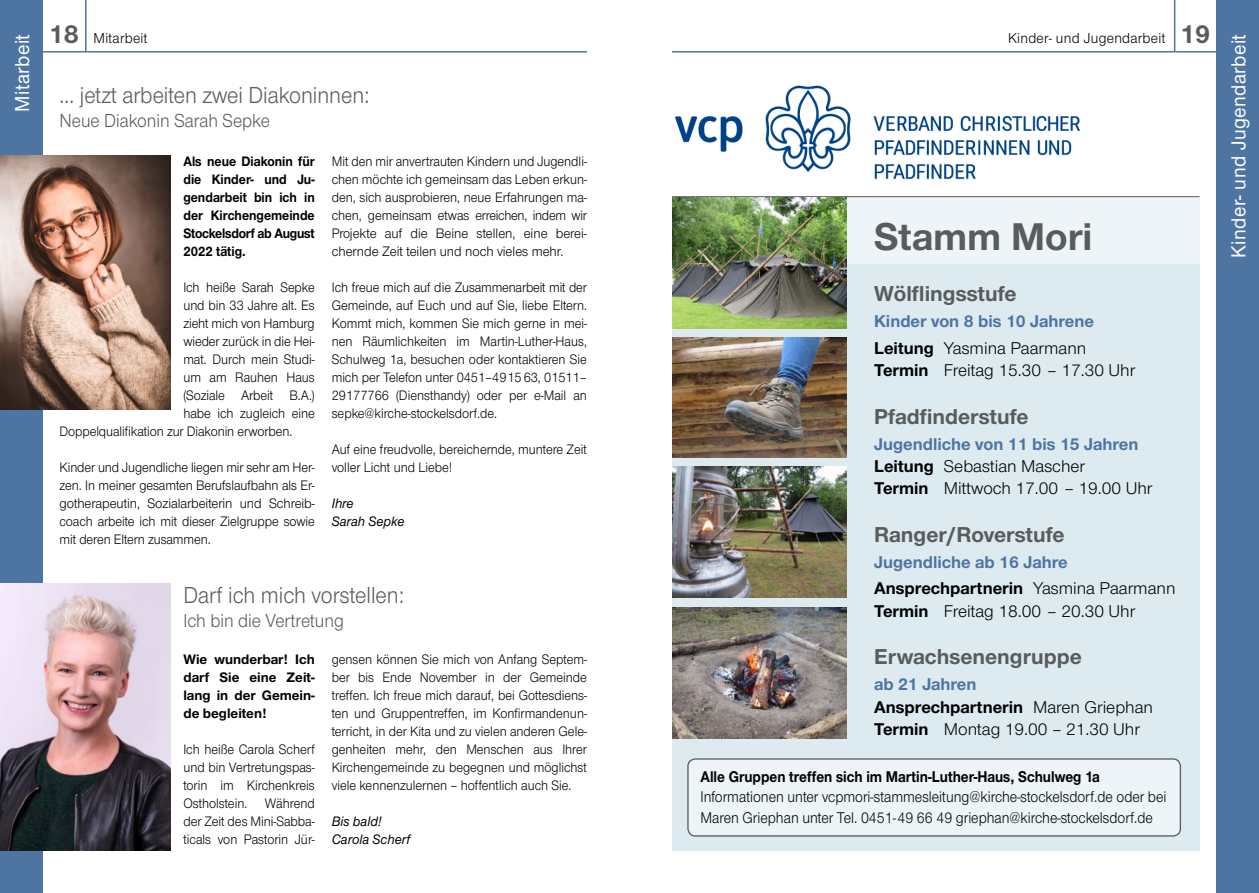
<style>
.page{position:relative;width:1259px;height:893px;background:#fff}
.page>*{position:absolute;margin:0;border:0;box-sizing:border-box;transform-origin:0 0}
.t1{font:700 40.05px "Nordelbica";color:#5a5c5b}
.t2{font:24px "Nordelbica";color:#5a5c5b;scale:.92 1}
.t3{font:700 22.35px "Nordelbica";color:#5a5c5b}
.t4{font:500 21px "Nordelbica";letter-spacing:.02em;color:#fff;scale:.95 1}
.t5{font:19.5px "Nordelbica";color:#5a5c5b;scale:.92 1}
.t6{font:17.7px/22.4px "Nordelbica";color:#000}
.t7{font:700 17.7px/26.1px "Nordelbica";color:#4e75a2}
.t8{font:16.05px/20.4px "Nordelbica";color:#000;scale:.9 1}
.t9{font:700 16.05px "Nordelbica";color:#000;scale:.9 1}
.t10{font:15px "Nordelbica";letter-spacing:.02em;color:#000;scale:.95 1}
.t11{font:14.25px/18px "Nordelbica";letter-spacing:-.005em;color:#000;text-align:justify;scale:.92 1}
.t12{font:700 14.25px/18px "Nordelbica";color:#000;text-align:justify;scale:.92 1}
.t13{font:700 14.25px/18px "Nordelbica";color:#000;text-align:justify}
.t14{font:italic 500 14.25px/18px "Nordelbica";color:#000;scale:.95 1}
.s1{font-weight:700;font-size:27px;color:#5a5c5b}
.s2{color:#000}
.s3{font-weight:400;color:#000}
.s4{font-weight:700}
.s5{font-weight:700;color:#4e75a2}
</style>
<div class="page">
<div style="left:1216px;top:0;width:43px;height:893px;background:#4e75a2"></div>
<hr style="left:672px;top:51px;width:544px;height:2px;background:#4e75a2">
<hr style="left:1174px;top:0;width:1px;height:51px;background:#4e75a2">
<div style="left:0;top:0;width:43px;height:893px;background:#4e75a2"></div>
<hr style="left:43px;top:51px;width:544px;height:2px;background:#4e75a2">
<hr style="left:85px;top:0;width:2px;height:51px;background:#4e75a2">
<div style="left:672px;top:196px;width:527px;height:654px;background:#ddebf1"></div>
<div style="left:672px;top:196px;width:527px;height:68px;background:#eef5f8"></div>
<div style="left:688px;top:759px;width:492px;height:77px;background:#eef5f8;border-radius:7px"></div>
<div style="left:687px;top:758px;width:494px;height:79px;border:1px solid #5a5c5b;border-radius:7px"></div>
<hr style="left:672px;top:196px;width:527px;height:1px;background:#5a5c5b">
<img style="left:675px;top:85px;width:406px;height:95px">
<img style="left:672px;top:607px;width:175px;height:131px">
<img style="left:672px;top:467px;width:175px;height:131px">
<img style="left:672px;top:337px;width:175px;height:120px">
<img style="left:672px;top:197px;width:175px;height:131px">
<img style="left:0;top:155px;width:171px;height:254px">
<img style="left:0;top:583px;width:171px;height:267px">
<h3 class="t4" style="left:10px;top:112px;width:84px;rotate:-90deg">Mitarbeit</h3>
<p class="t10" style="left:49px;top:29px;width:106px"><span class="s1">18</span> Mitarbeit</p>
<h2 class="t2" style="left:60px;top:82px;width:338px">… jetzt arbeiten zwei Diakoninnen:</h2>
<h3 class="t5" style="left:60px;top:110px;width:230px">Neue Diakonin Sarah Sepke</h3>
<p class="t12" style="left:183px;top:152px;width:144px">Als neue Diakonin für die Kinder- und Ju&shy;gendarbeit bin ich in der Kirchengemeinde Stockelsdorf ab August 2022 tätig.</p>
<p class="t11" style="left:183px;top:278px;width:144px">Ich heiße Sarah Sepke</p>
<p class="t11" style="left:183px;top:296px;width:144px">und bin 33 Jahre alt. Es</p>
<p class="t11" style="left:183px;top:314px;width:144px">zieht mich von Hamburg</p>
<p class="t11" style="left:183px;top:332px;width:144px">wieder zurück in die Hei-</p>
<p class="t11" style="left:183px;top:350px;width:144px">mat. Durch mein Studi-</p>
<p class="t11" style="left:183px;top:368px;width:144px">um am Rauhen Haus</p>
<p class="t11" style="left:183px;top:386px;width:144px">(Soziale Arbeit B.A.)</p>
<p class="t11" style="left:183px;top:404px;width:144px">habe ich zugleich eine</p>
<p class="t11" style="left:60px;top:422px;width:254px">Doppelqualifikation zur Diakonin erworben.</p>
<p class="t11" style="left:60px;top:458px;width:279px">Kinder und Jugendliche liegen mir sehr am Her&shy;zen. In meiner gesamten Berufslaufbahn als Er&shy;gotherapeutin, Sozialarbeiterin und Schreib&shy;coach arbeite ich mit dieser Zielgruppe sowie mit deren Eltern zusammen.</p>
<p class="t11" style="left:332px;top:152px;width:279px">Mit den mir anvertrauten Kindern und Jugendli&shy;chen möchte ich gemeinsam das Leben erkun&shy;den, sich ausprobieren, neue Erfahrungen ma&shy;chen, gemeinsam etwas erreichen, indem wir Projekte auf die Beine stellen, eine berei&shy;chernde Zeit teilen und noch vieles mehr.</p>
<p class="t11" style="left:332px;top:278px;width:279px">Ich freue mich auf die Zusammenarbeit mit der Gemeinde, auf Euch und auf Sie, liebe Eltern.<br>Kommt mich, kommen Sie mich gerne in mei&shy;nen Räumlichkeiten im Martin-Luther-Haus, Schulweg 1a, besuchen oder kontaktieren Sie mich per Telefon unter 0451–4915 63, 01511– 29177766 (Diensthandy) oder per e-Mail an sepke@kirche-stockelsdorf.de.</p>
<p class="t11" style="left:332px;top:440px;width:279px">Auf eine freudvolle, bereichernde, muntere Zeit voller Licht und Liebe!</p>
<p class="t14" style="left:332px;top:494px;width:78px">Ihre<br>Sarah Sepke</p>
<h2 class="t2" style="left:183px;top:582px;width:241px">Darf ich mich vorstellen:</h2>
<h3 class="t5" style="left:183px;top:610px;width:176px">Ich bin die Vertretung</h3>
<p class="t13" style="left:183px;top:650px;width:133px">Wie wunderbar! Ich darf Sie eine Zeit&shy;lang in der Gemein&shy;de begleiten!</p>
<p class="t11" style="left:183px;top:740px;width:144px">Ich heiße Carola Scherf und bin Vertretungspas&shy;torin im Kirchenkreis Ostholstein. Während der Zeit des Mini-Sabba&shy;ticals von Pastorin Jür-</p>
<p class="t11" style="left:332px;top:650px;width:279px">gensen können Sie mich von Anfang Septem&shy;ber bis Ende November in der Gemeinde treffen. Ich freue mich darauf, bei Gottesdiens&shy;ten und Gruppentreffen, im Konfirmandenun&shy;terricht, in der Kita und zu vielen anderen Gele&shy;genheiten mehr, den Menschen aus Ihrer Kirchengemeinde zu begegnen und möglichst viele kennenzulernen – hoffentlich auch Sie.</p>
<p class="t14" style="left:332px;top:812px;width:84px">Bis bald!<br>Carola Scherf</p>
<p class="t10" style="left:1008px;top:29px;width:214px">Kinder- und Jugendarbeit <span class="s1">19</span></p>
<h3 class="t4" style="left:1226px;top:258px;width:237px;rotate:-90deg">Kinder- und Jugendarbeit</h3>
<h1 class="t1" style="left:874px;top:213px;width:220px">Stamm Mori</h1>
<h3 class="t3" style="left:874px;top:281px;width:144px">Wölflingsstufe</h3>
<p class="t7" style="left:874px;top:308px;width:221px">Kinder von 8 bis 10 Jahrene<br><span class="s2">Leitung</span> <span class="s3">Yasmina Paarmann</span></p>
<p class="t6" style="left:874px;top:359px;width:263px"><span class="s4">Termin</span> Freitag 15.30 – 17.30 Uhr</p>
<h3 class="t3" style="left:874px;top:403px;width:156px">Pfadfinderstufe</h3>
<p class="t6" style="left:874px;top:433px;width:280px"><span class="s5">Jugendliche von 11 bis 15 Jahren<br></span><span class="s4">Leitung</span> Sebastian Mascher<br><span class="s4">Termin</span> Mittwoch 17.00 – 19.00 Uhr</p>
<h3 class="t3" style="left:874px;top:521px;width:192px">Ranger/Roverstufe</h3>
<p class="t7" style="left:874px;top:549px;width:303px">Jugendliche ab 16 Jahre<br><span class="s2">Ansprechpartnerin</span> <span class="s3">Yasmina Paarmann</span></p>
<p class="t6" style="left:874px;top:600px;width:263px"><span class="s4">Termin</span> Freitag 18.00 – 20.30 Uhr</p>
<h3 class="t3" style="left:874px;top:643px;width:209px">Erwachsenengruppe</h3>
<p class="t6" style="left:874px;top:673px;width:280px"><span class="s5">ab 21 Jahren<br></span><span class="s4">Ansprechpartnerin</span> Maren Griephan<br><span class="s4">Termin</span> Montag 19.00 – 21.30 Uhr</p>
<p class="t9" style="left:700px;top:767px;width:445px">Alle Gruppen treffen sich im Martin-Luther-Haus, Schulweg 1a</p>
<p class="t8" style="left:700px;top:787px;width:519px">Informationen unter vcpmori-stammesleitung@kirche-stockelsdorf.de oder bei<br>Maren Griephan unter Tel. 0451-49 66 49 griephan@kirche-stockelsdorf.de</p>
</div>
